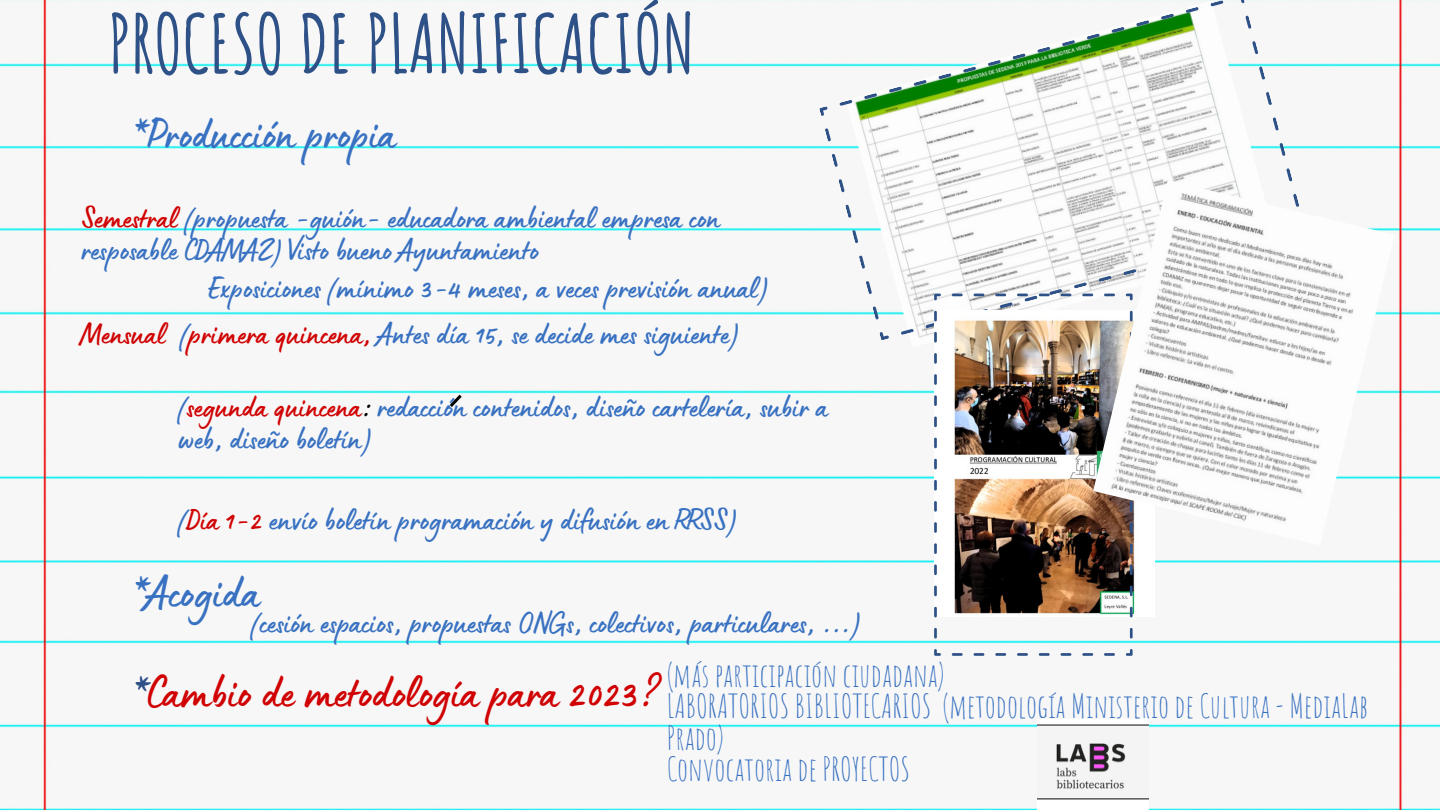
<style>
.page{position:relative;width:1440px;height:810px;background:#fff}
.page>*{position:absolute;margin:0;border:0;box-sizing:border-box;transform-origin:0 0}
.t1{font:700 79.8px "Amatic SC";color:#2e5187}
.t2{font:47.5px "Lumios Marker";color:#d00203}
.t3{font:47.5px "Lumios Marker";color:#3871c1}
.t4{font:45.6px "Lumios Marker";color:#3871c1}
.t5{font:32px/31.5px "Lumios Marker";color:#3871c1}
.t6{font:32px/31.5px "Amatic SC";color:#3871c1}
.s1{color:#d00203}
.s2{color:#000}
.s3{color:#2e5187}
</style>
<div class="page">
<img style="left:0;top:0;width:1440px;height:810px">
<svg style="left:819px;top:0;width:486px;height:341px"></svg>
<img style="left:1133px;top:545px;width:22px;height:72px">
<img style="left:934px;top:294px;width:199px;height:362px">
<img style="left:1093px;top:180px;width:302px;height:365px">
<img style="left:1038px;top:720px;width:111px;height:90px">
<svg style="left:447px;top:391px;width:18px;height:19px"></svg>
<h1 class="t1" style="left:108px;top:-8px;width:589px">PROCESO DE PLANIFICACIÓN</h1>
<h3 class="t4" style="left:130px;top:119px;width:267px">*Producción propia</h3>
<p class="t5" style="left:81px;top:208px;width:640px"><span class="s1">Semestral</span> (propuesta -guión- educadora ambiental empresa con resposable CDAMAZ) Visto bueno Ayuntamiento</p>
<p class="t5" style="left:208px;top:278px;width:561px">Exposiciones (mínimo 3-4 meses, a veces previsión anual)</p>
<p class="t5" style="left:81px;top:324px;width:659px"><span class="s1">Mensual</span> (<span class="s1">primera quincena,</span> Antes día 15, se decide mes siguiente)</p>
<p class="t5" style="left:178px;top:397px;width:651px">(<span class="s1">segunda quincena</span><span class="s2">:</span> redacción contenidos, diseño cartelería, subir a web, diseño boletín)</p>
<p class="t5" style="left:178px;top:510px;width:560px">(<span class="s1">Día 1-2</span> envío boletín programación y difusión en RRSS)</p>
<h2 class="t3" style="left:130px;top:577px;width:131px">*Acogida</h2>
<p class="t5" style="left:251px;top:613px;width:611px">(cesión espacios, propuestas ONGs, colectivos, particulares, ...)</p>
<h2 class="t2" style="left:130px;top:677px;width:816px"><span class="s3">*</span>Cambio de metodología para 2023? <sup>(más</sup> <sup>participación</sup> <sup>ciudadana)</sup></h2>
<p class="t6" style="left:667px;top:690px;width:703px">LABORATORIOS BIBLIOTECARIOS (metodología Ministerio de Cultura - MediaLab<br>Prado)<br>Convocatoria de PROYECTOS</p>
</div>
